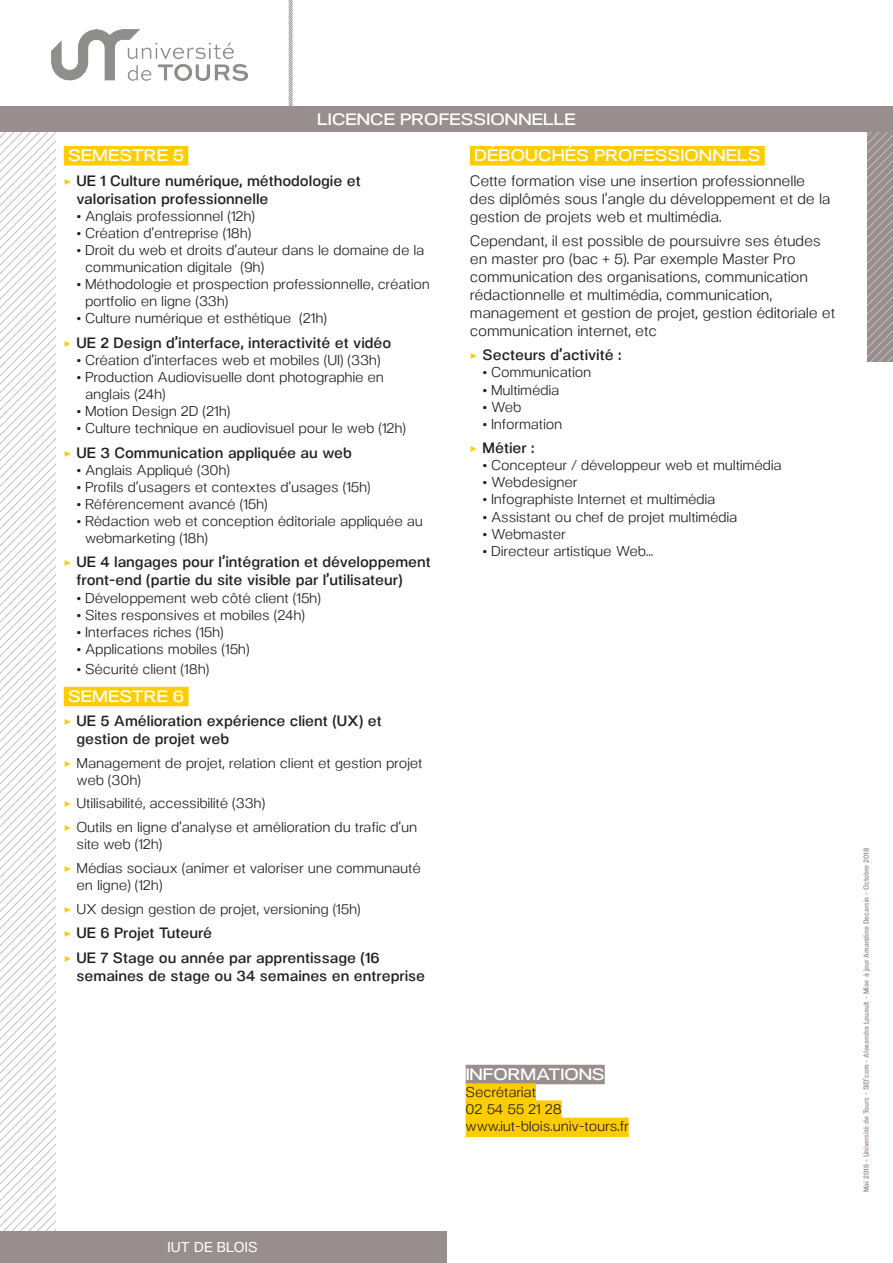
<style>
.page{position:relative;width:893px;height:1263px;background:#fff}
.page>*{position:absolute;margin:0;border:0;box-sizing:border-box;transform-origin:0 0}
.DUT_stabilo_blois{font:600 16.5px "Neo Gram Extended";letter-spacing:.01em;color:#fff}
.programme{font:600 16.5px "Neo Gram Extended";letter-spacing:.01em;color:#fff}
.Programme_puce{font:600 16.5px "Neo Gram Extended";color:#fff}
.t1{font:600 15px/18px "Neo Gram";color:#231f20}
.Parag_sdt{font:15px/18px "Neo Gram";letter-spacing:-.01em;color:#231f20}
.prérequis_DUT_Tours{font:14.25px/17.1px "Neo Gram";letter-spacing:-.01em;color:#231f20}
.t2{font:500 14.25px "Neo Gram";letter-spacing:.01em;color:#fff}
.t3{font:600 7.5px "Neo Gram Condensed";letter-spacing:-.01em;color:#988e8e}
.s1{color:#fc0}
</style>
<div class="page">
<svg style="left:0;top:132px;width:55px;height:1099px"></svg>
<div style="left:0;top:1231px;width:446px;height:32px;background:#988e8e"></div>
<svg style="left:288px;top:0;width:5px;height:106px"></svg>
<svg style="left:867px;top:132px;width:26px;height:229px;background:#9f9695"></svg>
<img style="left:51px;top:30px;width:196px;height:51px">
<div style="left:64px;top:146px;width:124px;height:19px;background:#fc0"></div>
<div style="left:64px;top:687px;width:125px;height:19px;background:#fc0"></div>
<div style="left:470px;top:146px;width:295px;height:19px;background:#fc0"></div>
<div style="left:466px;top:1065px;width:139px;height:19px;background:#988e8e"></div>
<div style="left:466px;top:1083px;width:70px;height:20px;background:#fc0"></div>
<div style="left:466px;top:1100px;width:96px;height:20px;background:#fc0"></div>
<div style="left:466px;top:1117px;width:163px;height:20px;background:#fc0"></div>
<div style="left:0;top:106px;width:893px;height:26px;background:#988e8e"></div>
<p class="DUT_stabilo_blois" style="left:251px;top:108px;width:391px">DIPLÔME UNIVERSITAIRE DE TECHNOLOGIE</p>
<p class="programme" style="left:317px;top:108px;width:260px">LICENCE PROFESSIONNELLE</p>
<p class="DUT_stabilo_blois" style="left:68px;top:143px;width:118px">SEMESTRE 5</p>
<p class="t1" style="left:77px;top:170px;width:286px;text-indent:-13px"><span class="s1">✓</span> UE 1 Culture numérique, méthodologie et valorisation professionnelle</p>
<p class="prérequis_DUT_Tours" style="left:77px;top:206px;width:180px">• Anglais professionnel (12h)</p>
<p class="prérequis_DUT_Tours" style="left:77px;top:223px;width:176px">• Création d’entreprise (18h)</p>
<p class="prérequis_DUT_Tours" style="left:85px;top:240px;width:341px;text-indent:-9px">• Droit du web et droits d’auteur dans le domaine de la communication digitale (9h)</p>
<p class="prérequis_DUT_Tours" style="left:85px;top:275px;width:346px;text-indent:-9px">• Méthodologie et prospection professionnelle, création portfolio en ligne (33h)</p>
<p class="prérequis_DUT_Tours" style="left:77px;top:309px;width:252px">• Culture numérique et esthétique (21h)</p>
<p class="t1" style="left:64px;top:332px;width:329px"><span class="s1">✓</span> UE 2 Design d’interface, interactivité et vidéo</p>
<p class="prérequis_DUT_Tours" style="left:77px;top:350px;width:305px">• Création d’interfaces web et mobiles (UI) (33h)</p>
<p class="prérequis_DUT_Tours" style="left:85px;top:367px;width:301px;text-indent:-9px">• Production Audiovisuelle dont photographie en anglais (24h)</p>
<p class="prérequis_DUT_Tours" style="left:77px;top:402px;width:155px">• Motion Design 2D (21h)</p>
<p class="prérequis_DUT_Tours" style="left:77px;top:419px;width:331px">• Culture technique en audiovisuel pour le web (12h)</p>
<p class="t1" style="left:64px;top:442px;width:290px"><span class="s1">✓</span> UE 3 Communication appliquée au web</p>
<p class="prérequis_DUT_Tours" style="left:77px;top:460px;width:155px">• Anglais Appliqué (30h)</p>
<p class="prérequis_DUT_Tours" style="left:77px;top:477px;width:296px">• Profils d’usagers et contextes d’usages (15h)</p>
<p class="prérequis_DUT_Tours" style="left:77px;top:494px;width:193px">• Référencement avancé (15h)</p>
<p class="prérequis_DUT_Tours" style="left:85px;top:511px;width:339px;text-indent:-9px">• Rédaction web et conception éditoriale appliquée au webmarketing (18h)</p>
<p class="t1" style="left:77px;top:552px;width:356px;text-indent:-13px"><span class="s1">✓</span> UE 4 langages pour l’intégration et développement front-end (partie du site visible par l’utilisateur)</p>
<p class="prérequis_DUT_Tours" style="left:77px;top:588px;width:246px">• Développement web côté client (15h)</p>
<p class="prérequis_DUT_Tours" style="left:77px;top:605px;width:230px">• Sites responsives et mobiles (24h)</p>
<p class="prérequis_DUT_Tours" style="left:77px;top:622px;width:149px">• Interfaces riches (15h)</p>
<p class="prérequis_DUT_Tours" style="left:77px;top:639px;width:174px">• Applications mobiles (15h)</p>
<p class="prérequis_DUT_Tours" style="left:77px;top:659px;width:134px">• Sécurité client (18h)</p>
<p class="DUT_stabilo_blois" style="left:68px;top:684px;width:118px">SEMESTRE 6</p>
<p class="t1" style="left:77px;top:711px;width:307px;text-indent:-13px"><span class="s1">✓</span> UE 5 Amélioration expérience client (UX) et gestion de projet web</p>
<p class="prérequis_DUT_Tours" style="left:77px;top:753px;width:348px;text-indent:-13px"><span class="s1">✓</span> Management de projet, relation client et gestion projet web (30h)</p>
<p class="prérequis_DUT_Tours" style="left:64px;top:794px;width:203px"><span class="s1">✓</span> Utilisabilité, accessibilité (33h)</p>
<p class="prérequis_DUT_Tours" style="left:77px;top:817px;width:342px;text-indent:-13px"><span class="s1">✓</span> Outils en ligne d’analyse et amélioration du trafic d’un site web (12h)</p>
<p class="prérequis_DUT_Tours" style="left:77px;top:858px;width:346px;text-indent:-13px"><span class="s1">✓</span> Médias sociaux (animer et valoriser une communauté en ligne) (12h)</p>
<p class="prérequis_DUT_Tours" style="left:64px;top:899px;width:298px"><span class="s1">✓</span> UX design gestion de projet, versioning (15h)</p>
<p class="t1" style="left:64px;top:923px;width:150px"><span class="s1">✓</span> UE 6 Projet Tuteuré</p>
<p class="t1" style="left:77px;top:947px;width:350px;text-indent:-13px"><span class="s1">✓</span> UE 7 Stage ou année par apprentissage (16 semaines de stage ou 34 semaines en entreprise</p>
<p class="DUT_stabilo_blois" style="left:474px;top:143px;width:288px">DÉBOUCHÉS PROFESSIONNELS</p>
<p class="Parag_sdt" style="left:470px;top:170px;width:362px">Cette formation vise une insertion professionnelle des diplômés sous l’angle du développement et de la gestion de projets web et multimédia.</p>
<p class="Parag_sdt" style="left:470px;top:231px;width:367px">Cependant, il est possible de poursuivre ses études en master pro (bac + 5). Par exemple Master Pro communication des organisations, communication rédactionnelle et multimédia, communication, management et gestion de projet, gestion éditoriale et communication internet, etc</p>
<p class="t1" style="left:470px;top:345px;width:153px"><span class="s1">✓</span> Secteurs d’activité :</p>
<p class="prérequis_DUT_Tours" style="left:483px;top:363px;width:110px">• Communication</p>
<p class="prérequis_DUT_Tours" style="left:483px;top:380px;width:78px">• Multimédia</p>
<p class="prérequis_DUT_Tours" style="left:483px;top:397px;width:40px">• Web</p>
<p class="prérequis_DUT_Tours" style="left:483px;top:414px;width:81px">• Information</p>
<p class="t1" style="left:470px;top:438px;width:66px"><span class="s1">✓</span> Métier :</p>
<p class="prérequis_DUT_Tours" style="left:483px;top:456px;width:301px">• Concepteur / développeur web et multimédia</p>
<p class="prérequis_DUT_Tours" style="left:483px;top:473px;width:97px">• Webdesigner</p>
<p class="prérequis_DUT_Tours" style="left:483px;top:490px;width:234px">• Infographiste Internet et multimédia</p>
<p class="prérequis_DUT_Tours" style="left:483px;top:507px;width:256px">• Assistant ou chef de projet multimédia</p>
<p class="prérequis_DUT_Tours" style="left:483px;top:524px;width:85px">• Webmaster</p>
<p class="prérequis_DUT_Tours" style="left:483px;top:541px;width:172px">• Directeur artistique Web…</p>
<p class="Programme_puce" style="left:466px;top:1062px;width:140px">INFORMATIONS</p>
<p class="prérequis_DUT_Tours" style="left:466px;top:1082px;width:165px">Secrétariat<br>02 54 55 21 28 www.iut-blois.univ-tours.fr</p>
<p class="t2" style="left:167px;top:1237px;width:92px">IUT DE BLOIS</p>
<p class="t3" style="left:861px;top:1192px;width:346px;rotate:-90deg">Mai 2016 - Université de Tours - SID’com - Alexandra Louault - Mise à jour Amandine Decarsin - Octobre 2018</p>
</div>
